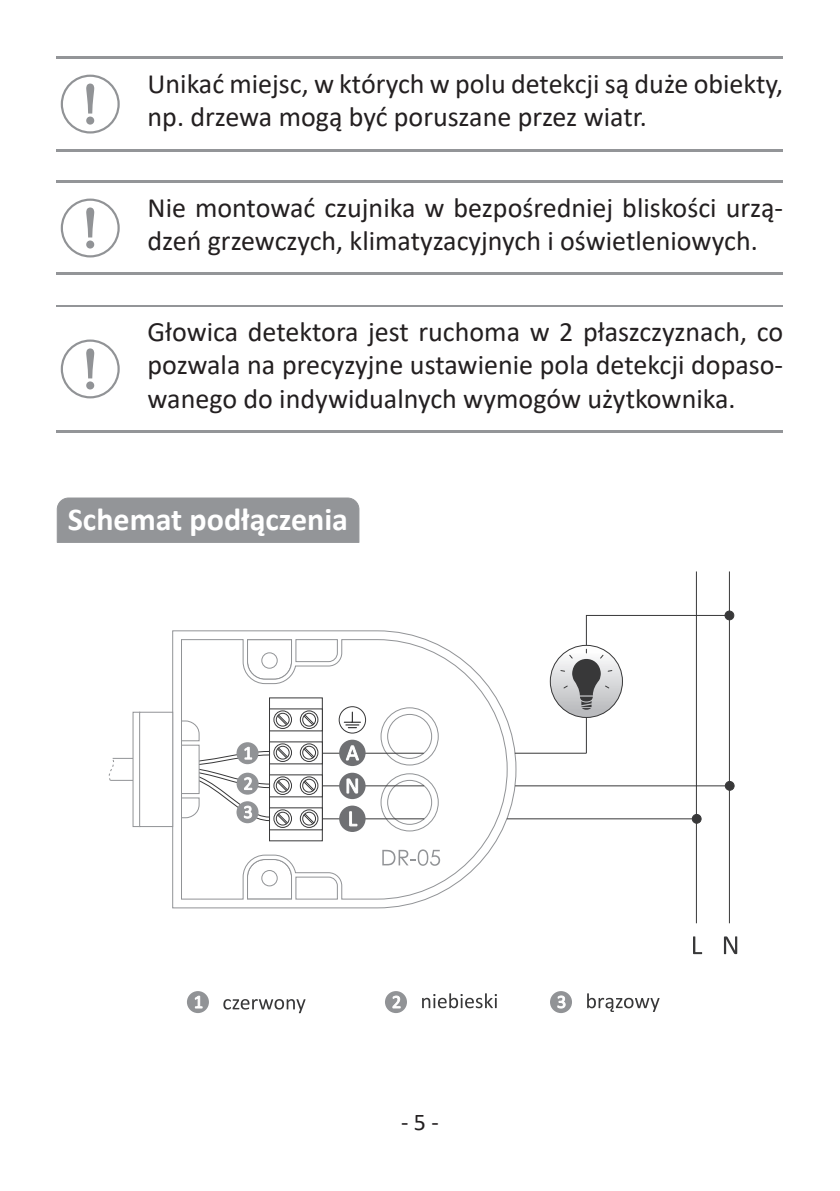
<style>
.page{position:relative;width:840px;height:1191px;background:#fff}
.page>*{position:absolute;margin:0;border:0;box-sizing:border-box;transform-origin:0 0}
.t1{font:700 32px "Calibri";color:#fff}
.t2{font:28px/33.6px "Calibri";color:#231f20}
.t3{font:24px "Calibri";color:#231f20}
</style>
<div class="page">
<hr style="left:57px;top:57px;width:725px;height:2px;background:#939598">
<hr style="left:57px;top:149px;width:725px;height:2px;background:#939598">
<hr style="left:57px;top:181px;width:725px;height:2px;background:#939598">
<hr style="left:57px;top:273px;width:725px;height:2px;background:#939598">
<hr style="left:57px;top:304px;width:725px;height:2px;background:#939598">
<hr style="left:57px;top:430px;width:725px;height:2px;background:#939598">
<svg style="left:223px;top:999px;width:82px;height:14px"></svg>
<svg style="left:422px;top:993px;width:74px;height:15px"></svg>
<svg style="left:587px;top:993px;width:72px;height:19px"></svg>
<div style="left:187px;top:991px;width:22px;height:22px;background:#919396;border-radius:50%"></div>
<svg style="left:195px;top:995px;width:7px;height:13px"></svg>
<div style="left:385px;top:991px;width:22px;height:22px;background:#919396;border-radius:50%"></div>
<svg style="left:392px;top:995px;width:8px;height:13px"></svg>
<div style="left:549px;top:991px;width:22px;height:22px;background:#919396;border-radius:50%"></div>
<svg style="left:557px;top:995px;width:8px;height:13px"></svg>
<svg style="left:172px;top:630px;width:344px;height:278px"></svg>
<hr style="left:695px;top:571px;width:1px;height:352px;background:#383839">
<hr style="left:728px;top:571px;width:1px;height:352px;background:#383839">
<svg style="left:693px;top:936px;width:8px;height:18px"></svg>
<svg style="left:723px;top:936px;width:13px;height:18px"></svg>
<div style="left:692px;top:814px;width:8px;height:9px;background:#383839;border-radius:50%"></div>
<div style="left:691px;top:814px;width:9px;height:9px;border:1px solid #383839;border-radius:50%"></div>
<div style="left:725px;top:781px;width:8px;height:9px;background:#383839;border-radius:50%"></div>
<div style="left:724px;top:781px;width:9px;height:9px;border:1px solid #383839;border-radius:50%"></div>
<svg style="left:181px;top:639px;width:326px;height:260px"></svg>
<svg style="left:271px;top:776px;width:49px;height:19px"></svg>
<svg style="left:271px;top:743px;width:49px;height:19px"></svg>
<svg style="left:271px;top:809px;width:49px;height:19px"></svg>
<div style="left:300px;top:776px;width:18px;height:19px;border:1px solid #383839;border-radius:50%"></div>
<div style="left:302px;top:779px;width:13px;height:13px;border:1px solid #383839;border-radius:50%"></div>
<svg style="left:303px;top:780px;width:11px;height:11px"></svg>
<div style="left:300px;top:743px;width:18px;height:19px;border:1px solid #383839;border-radius:50%"></div>
<div style="left:302px;top:746px;width:13px;height:13px;border:1px solid #383839;border-radius:50%"></div>
<svg style="left:303px;top:747px;width:11px;height:11px"></svg>
<div style="left:300px;top:809px;width:18px;height:19px;border:1px solid #383839;border-radius:50%"></div>
<div style="left:302px;top:812px;width:13px;height:13px;border:1px solid #383839;border-radius:50%"></div>
<svg style="left:303px;top:813px;width:11px;height:11px"></svg>
<svg style="left:274px;top:777px;width:17px;height:17px"></svg>
<div style="left:273px;top:776px;width:19px;height:19px;border:1px solid #383839;border-radius:50%"></div>
<div style="left:276px;top:779px;width:13px;height:13px;border:1px solid #383839;border-radius:50%"></div>
<svg style="left:277px;top:780px;width:11px;height:11px"></svg>
<svg style="left:274px;top:744px;width:17px;height:17px"></svg>
<div style="left:273px;top:743px;width:19px;height:19px;border:1px solid #383839;border-radius:50%"></div>
<div style="left:276px;top:746px;width:13px;height:13px;border:1px solid #383839;border-radius:50%"></div>
<svg style="left:277px;top:747px;width:11px;height:11px"></svg>
<svg style="left:274px;top:810px;width:17px;height:17px"></svg>
<div style="left:273px;top:809px;width:19px;height:19px;border:1px solid #383839;border-radius:50%"></div>
<div style="left:276px;top:812px;width:13px;height:13px;border:1px solid #383839;border-radius:50%"></div>
<svg style="left:277px;top:813px;width:11px;height:11px"></svg>
<svg style="left:271px;top:710px;width:49px;height:19px"></svg>
<div style="left:300px;top:710px;width:18px;height:19px;border:1px solid #383839;border-radius:50%"></div>
<div style="left:302px;top:713px;width:13px;height:13px;border:1px solid #383839;border-radius:50%"></div>
<svg style="left:303px;top:714px;width:11px;height:11px"></svg>
<svg style="left:274px;top:711px;width:17px;height:17px"></svg>
<div style="left:273px;top:710px;width:19px;height:19px;border:1px solid #383839;border-radius:50%"></div>
<div style="left:276px;top:713px;width:13px;height:13px;border:1px solid #383839;border-radius:50%"></div>
<svg style="left:277px;top:714px;width:11px;height:11px"></svg>
<svg style="left:380px;top:707px;width:58px;height:58px"></svg>
<svg style="left:380px;top:773px;width:58px;height:58px"></svg>
<hr style="left:506px;top:818px;width:190px;height:1px;background:#383839">
<hr style="left:514px;top:785px;width:215px;height:1px;background:#383839">
<hr style="left:514px;top:752px;width:72px;height:2px;background:#383839">
<svg style="left:550px;top:645px;width:72px;height:72px"></svg>
<svg style="left:559px;top:614px;width:170px;height:140px"></svg>
<div style="left:724px;top:611px;width:9px;height:9px;background:#383839;border-radius:50%"></div>
<div style="left:724px;top:611px;width:9px;height:9px;border:1px solid #383839;border-radius:50%"></div>
<div style="left:261px;top:652px;width:16px;height:16px;border:1px solid #919396;border-radius:50%"></div>
<div style="left:261px;top:870px;width:16px;height:16px;border:1px solid #919396;border-radius:50%"></div>
<div style="left:133px;top:712px;width:7px;height:114px;border:1px solid #919396"></div>
<div style="left:139px;top:712px;width:34px;height:114px;border:1px solid #919396"></div>
<hr style="left:322px;top:752px;width:101px;height:2px;background:#383839">
<hr style="left:322px;top:785px;width:102px;height:1px;background:#383839">
<hr style="left:322px;top:818px;width:102px;height:1px;background:#383839">
<svg style="left:382px;top:849px;width:58px;height:17px"></svg>
<div style="left:339px;top:772px;width:26px;height:27px;background:#6f7073;border-radius:50%"></div>
<svg style="left:346px;top:778px;width:12px;height:15px"></svg>
<div style="left:339px;top:805px;width:26px;height:27px;background:#6f7073;border-radius:50%"></div>
<svg style="left:349px;top:811px;width:8px;height:15px"></svg>
<div style="left:236px;top:801px;width:22px;height:22px;background:#919396;border-radius:50%"></div>
<svg style="left:108px;top:720px;width:161px;height:100px"></svg>
<svg style="left:339px;top:706px;width:26px;height:27px"></svg>
<div style="left:339px;top:706px;width:26px;height:27px;border:1px solid #383839;border-radius:50%"></div>
<svg style="left:344px;top:712px;width:16px;height:16px"></svg>
<div style="left:339px;top:739px;width:26px;height:27px;background:#6f7073;border-radius:50%"></div>
<svg style="left:346px;top:745px;width:12px;height:16px"></svg>
<div style="left:61px;top:75px;width:59px;height:58px;border:2px solid #919396;border-radius:50%"></div>
<svg style="left:86px;top:83px;width:9px;height:42px"></svg>
<div style="left:61px;top:198px;width:59px;height:59px;border:2px solid #919396;border-radius:50%"></div>
<svg style="left:86px;top:207px;width:9px;height:42px"></svg>
<div style="left:61px;top:339px;width:59px;height:59px;border:2px solid #919396;border-radius:50%"></div>
<svg style="left:86px;top:348px;width:9px;height:42px"></svg>
<div style="left:57px;top:497px;width:302px;height:46px;background:#939598"></div>
<p class="t2" style="left:147px;top:66px;width:636px">Unikać miejsc, w których w polu detekcji są duże obiekty, np. drzewa mogą być poruszane przez wiatr.</p>
<p class="t2" style="left:147px;top:190px;width:636px">Nie montować czujnika w bezpośredniej bliskości urzą&shy;dzeń grzewczych, klimatyzacyjnych i oświetleniowych.</p>
<p class="t2" style="left:147px;top:314px;width:636px;text-align:justify">Głowica detektora jest ruchoma w 2 płaszczyznach, co pozwala na precyzyjne ustawienie pola detekcji dopaso&shy;wanego do indywi dualnych wymogów użytkownika.</p>
<p class="t1" style="left:68px;top:497px;width:281px">Schemat podłączenia</p>
<p class="t3" style="left:401px;top:1105px;width:39px">- 5 -</p>
</div>
